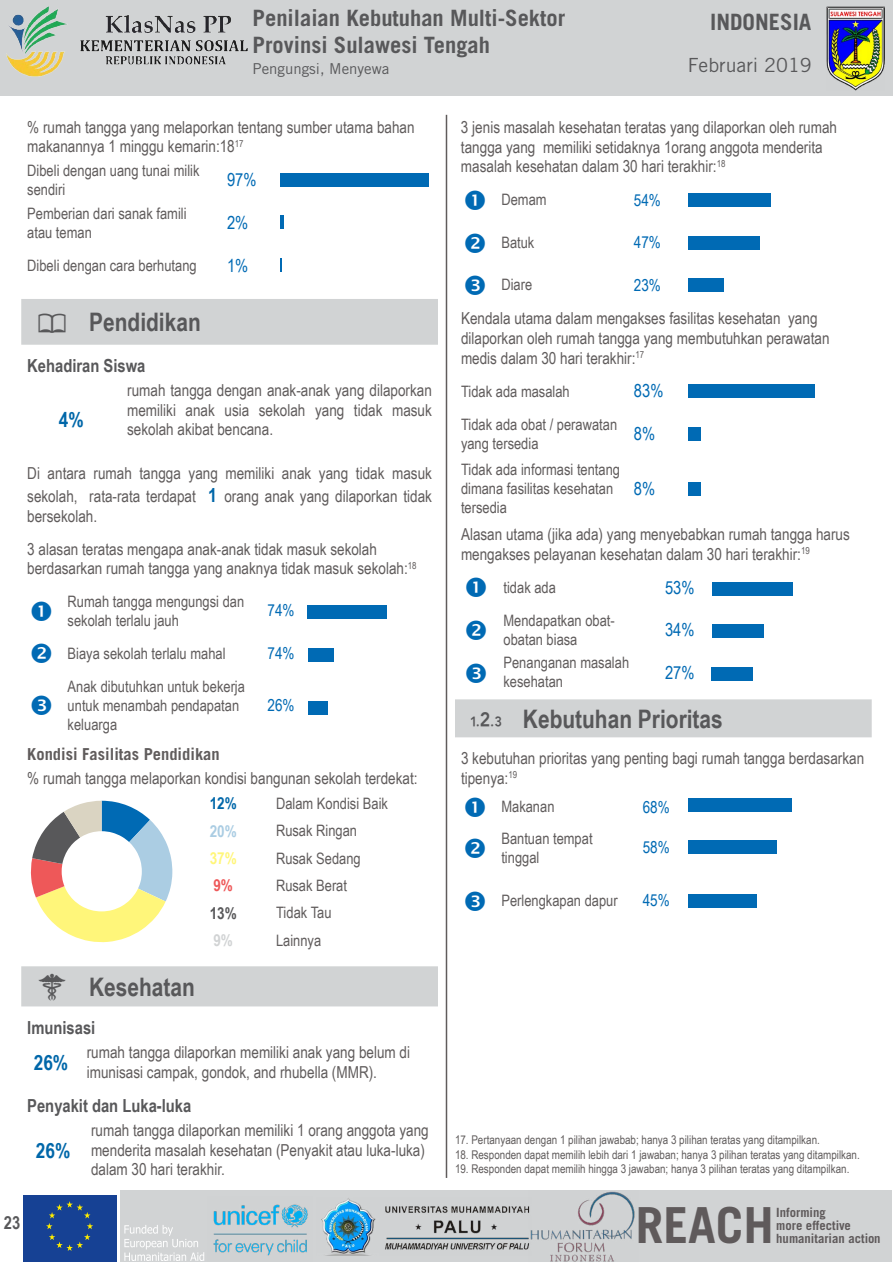
<style>
.page{position:relative;width:893px;height:1263px;background:#fff}
.page>*{position:absolute;margin:0;border:0;box-sizing:border-box;transform-origin:0 0}
.t1{font:203.55px "Chartwell Bars Vertical";letter-spacing:.065em;color:#006ab4;scale:.85 1}
.t2{font:198px "Chartwell Pies";color:#006ab4}
.t3{font:700 49.65px "Trade Gothic LT Std";color:#5f5a5b}
.t4{font:700 25.5px "Arial Narrow";color:#58585a}
.t5{font:700 22.5px/27px "Trade Gothic LT Std";color:#58585a}
.t6{font:700 21px "Arial Narrow";color:#0067a9}
.t7{font:19.5px "Trade Gothic LT Std";color:#58585a}
.t8{font:700 18px "Arial Narrow";color:#58585a}
.t9{font:18px "Arial Narrow";color:#006ab4}
.t10{font:16.5px/19.5px "Arial Narrow";color:#605c5c}
.t11{font:16.5px "Arial Narrow";color:#006ab4}
.t12{font:700 16.5px "Trade Gothic LT Std";color:#605c5c}
.t13{font:700 16.5px "Arial Narrow";color:#0067a9}
.t14{font:700 16.5px "Arial Narrow";color:#abcde3}
.t15{font:700 16.5px "Arial Narrow";color:#fff67a}
.t16{font:700 16.5px "Arial Narrow";color:#58585a}
.t17{font:700 16.5px "Arial Narrow";color:#ee5859}
.t18{font:700 16.5px "Arial Narrow";color:#d1d3d4}
.t19{font:15.75px/18.9px "Arial Narrow";color:#605c5c}
.t20{font:15px "Trade Gothic LT Std";color:#58585a}
.t21{font:700 12.75px/12.8px "Trade Gothic LT Std";color:#5f5a5b}
.t22{font:12px "Arial Narrow";color:#605c5c}
.s1{font-family:"OCHA Icons Unbounded";font-weight:400;font-size:36px}
.s2{font-weight:700;font-size:19.5px;color:#0067a9}
.s3{color:#abcde3}
.s4{color:#fff67a}
.s5{color:#58585a}
.s6{color:#dad4c2}
.s7{color:#fff}
.s8{font-family:"OCHA Icons Unbounded";font-weight:400;font-size:40.5px}
</style>
<div class="page">
<div style="left:0;top:0;width:893px;height:96px;background:#d1d3d4"></div>
<div style="left:120px;top:1191px;width:772px;height:71px;background:#d1d3d4"></div>
<hr style="left:446px;top:115px;width:1px;height:1063px;background:#605c5c">
<div style="left:21px;top:1191px;width:97px;height:70px;background:linear-gradient(to right,#fff,#fff)"></div>
<div style="left:23px;top:1195px;width:93px;height:66px;background:#164194"></div>
<svg style="left:46px;top:1201px;width:47px;height:50px"></svg>
<svg style="left:124px;top:1225px;width:80px;height:36px"></svg>
<img style="left:321px;top:1198px;width:207px;height:58px">
<img style="left:6px;top:6px;width:242px;height:71px">
<img style="left:827px;top:6px;width:57px;height:84px">
<img style="left:213px;top:1204px;width:95px;height:52px">
<img style="left:528px;top:1191px;width:107px;height:71px">
<div style="left:21px;top:299px;width:417px;height:46px;background:#d1d3d4"></div>
<div style="left:21px;top:966px;width:417px;height:40px;background:#d1d3d4"></div>
<div style="left:455px;top:699px;width:417px;height:38px;background:#d1d3d4"></div>
<h3 class="t5" style="left:253px;top:5px;width:314px">Penilaian Kebutuhan Multi-Sektor<br>Provinsi Sulawesi Tengah</h3>
<h3 class="t5" style="left:710px;top:8px;width:103px">INDONESIA</h3>
<p class="t7" style="left:688px;top:53px;width:126px">Februari 2019</p>
<p class="t20" style="left:253px;top:60px;width:138px">Pengungsi, Menyewa</p>
<p class="t10" style="left:27px;top:117px;width:389px">% rumah tangga yang melaporkan tentang sumber utama bahan makanannya 1 minggu kemarin:18<sup>17</sup></p>
<p class="t19" style="left:27px;top:161px;width:174px">Dibeli dengan uang tunai milik sendiri</p>
<p class="t9" style="left:227px;top:167px;width:31px">97%</p>
<p class="t19" style="left:27px;top:203px;width:161px">Pemberian dari sanak famili atau teman</p>
<p class="t9" style="left:227px;top:209px;width:23px">2%</p>
<p class="t19" style="left:27px;top:255px;width:171px">Dibeli dengan cara berhutang</p>
<p class="t9" style="left:227px;top:252px;width:23px">1%</p>
<h3 class="t4" style="left:34px;top:303px;width:168px"><span class="s1">%</span> Pendidikan</h3>
<p class="t8" style="left:27px;top:352px;width:120px">Kehadiran Siswa</p>
<p class="t6" style="left:59px;top:404px;width:26px">4%</p>
<h1 class="t1" style="left:476px;top:164px;width:138px;rotate:90deg">9721</h1>
<p class="t10" style="left:127px;top:380px;width:306px;text-align:justify">rumah tangga dengan anak-anak yang dilaporkan memiliki anak usia sekolah yang tidak masuk sekolah akibat bencana.</p>
<p class="t10" style="left:27px;top:461px;width:406px;line-height:23.4px">Di antara rumah tangga yang memiliki anak yang tidak masuk sekolah, rata-rata terdapat <span class="s2">1</span> orang anak yang dilaporkan tidak</p>
<p class="t10" style="left:27px;top:499px;width:351px;line-height:32.8px">bersekolah.<br>3 alasan teratas mengapa anak-anak tidak masuk sekolah</p>
<p class="t10" style="left:27px;top:558px;width:391px">berdasarkan rumah tangga yang anaknya tidak masuk sekolah:<sup>18</sup></p>
<p class="t19" style="left:68px;top:591px;width:178px">Rumah tangga mengungsi dan sekolah terlalu jauh</p>
<p class="t11" style="left:267px;top:598px;width:29px">74%</p>
<p class="t19" style="left:68px;top:643px;width:159px">Biaya sekolah terlalu mahal</p>
<p class="t11" style="left:267px;top:641px;width:29px">74%</p>
<p class="t19" style="left:68px;top:676px;width:179px">Anak dibutuhkan untuk bekerja untuk menambah pendapatan keluarga</p>
<h1 class="t1" style="left:503px;top:597px;width:151px;rotate:90deg">521713</h1>
<p class="t11" style="left:267px;top:693px;width:29px">26%</p>
<p class="t12" style="left:27px;top:743px;width:194px">Kondisi Fasilitas Pendidikan</p>
<p class="t10" style="left:27px;top:767px;width:392px">% rumah tangga melaporkan kondisi bangunan sekolah terdekat:</p>
<p class="t13" style="left:210px;top:791px;width:29px">12%</p>
<p class="t19" style="left:276px;top:793px;width:113px">Dalam Kondisi Baik</p>
<p class="t14" style="left:210px;top:818px;width:29px">20%</p>
<p class="t19" style="left:276px;top:821px;width:83px">Rusak Ringan</p>
<p class="t15" style="left:210px;top:846px;width:29px">37%</p>
<p class="t19" style="left:276px;top:848px;width:86px">Rusak Sedang</p>
<p class="t17" style="left:213px;top:873px;width:21px">9%</p>
<p class="t19" style="left:276px;top:875px;width:73px">Rusak Berat</p>
<p class="t16" style="left:210px;top:900px;width:29px">13%</p>
<p class="t19" style="left:276px;top:903px;width:57px">Tidak Tau</p>
<p class="t18" style="left:213px;top:927px;width:21px">9%</p>
<p class="t19" style="left:276px;top:930px;width:47px">Lainnya</p>
<h3 class="t4" style="left:34px;top:967px;width:162px"><span class="s1">+</span> Kesehatan</h3>
<p class="t8" style="left:27px;top:1014px;width:70px">Imunisasi</p>
<p class="t6" style="left:34px;top:1046px;width:36px">26%</p>
<p class="t10" style="left:87px;top:1042px;width:325px">rumah tangga dilaporkan memiliki anak yang belum di imunisasi campak, gondok, and rhubella (MMR).</p>
<p class="t8" style="left:27px;top:1092px;width:166px">Penyakit dan Luka-luka</p>
<p class="t6" style="left:36px;top:1134px;width:36px">26%</p>
<h2 class="t2" style="left:21px;top:750px;width:312px">+12<span class="s3">20</span><span class="s4">+7</span><span class="s5">13</span><span class="s6">9</span><span class="s7">C</span></h2>
<p class="t10" style="left:91px;top:1120px;width:339px">rumah tangga dilaporkan memiliki 1 orang anggota yang menderita masalah kesehatan (Penyakit atau luka-luka) dalam 30 hari terakhir.</p>
<p class="t8" style="left:4px;top:1209px;width:18px">23</p>
<p class="t10" style="left:461px;top:116px;width:378px">3 jenis masalah kesehatan teratas yang dilaporkan oleh rumah tangga yang memiliki setidaknya 1orang anggota menderita masalah kesehatan dalam 30 hari terakhir:<sup>18</sup></p>
<p class="t19" style="left:501px;top:190px;width:47px">Demam</p>
<p class="t11" style="left:634px;top:188px;width:29px">54%</p>
<p class="t19" style="left:501px;top:232px;width:35px">Batuk</p>
<p class="t11" style="left:634px;top:230px;width:29px">47%</p>
<p class="t19" style="left:501px;top:275px;width:32px">Diare</p>
<p class="t11" style="left:634px;top:273px;width:29px">23%</p>
<p class="t10" style="left:461px;top:308px;width:370px">Kendala utama dalam mengakses fasilitas kesehatan yang dilaporkan oleh rumah tangga yang membutuhkan perawatan medis dalam 30 hari terakhir:<sup>17</sup></p>
<p class="t19" style="left:461px;top:381px;width:110px">Tidak ada masalah</p>
<p class="t9" style="left:634px;top:378px;width:31px">83%</p>
<p class="t19" style="left:461px;top:414px;width:158px">Tidak ada obat / perawatan yang tersedia</p>
<p class="t9" style="left:634px;top:420px;width:23px">8%</p>
<p class="t19" style="left:461px;top:460px;width:161px">Tidak ada informasi tentang dimana fasilitas kesehatan tersedia</p>
<h1 class="t1" style="left:883px;top:184px;width:378px;rotate:90deg">544723 8388</h1>
<p class="t9" style="left:634px;top:475px;width:23px">8%</p>
<p class="t10" style="left:461px;top:524px;width:390px">Alasan utama (jika ada) yang menyebabkan rumah tangga harus mengakses pelayanan kesehatan dalam 30 hari terakhir:<sup>19</sup></p>
<p class="t19" style="left:503px;top:577px;width:54px">tidak ada</p>
<p class="t9" style="left:665px;top:574px;width:31px">53%</p>
<p class="t19" style="left:503px;top:610px;width:113px">Mendapatkan obat&shy;obatan biasa</p>
<p class="t9" style="left:665px;top:617px;width:31px">34%</p>
<p class="t19" style="left:503px;top:653px;width:127px">Penanganan masalah kesehatan</p>
<p class="t9" style="left:665px;top:659px;width:31px">27%</p>
<h3 class="t4" style="left:466px;top:699px;width:259px"><span class="s8">|</span> Kebutuhan Prioritas</h3>
<p class="t10" style="left:461px;top:747px;width:405px">3 kebutuhan prioritas yang penting bagi rumah tangga berdasarkan tipenya:<sup>19</sup></p>
<p class="t19" style="left:501px;top:797px;width:55px">Makanan</p>
<p class="t11" style="left:643px;top:795px;width:29px">68%</p>
<p class="t19" style="left:501px;top:828px;width:93px">Bantuan tempat tinggal</p>
<p class="t11" style="left:643px;top:835px;width:29px">58%</p>
<p class="t19" style="left:501px;top:890px;width:118px">Perlengkapan dapur</p>
<p class="t11" style="left:643px;top:888px;width:29px">45%</p>
<h1 class="t1" style="left:906px;top:573px;width:138px;rotate:90deg">533427</h1>
<h1 class="t1" style="left:883px;top:790px;width:151px;rotate:90deg">685845</h1>
<p class="t22" style="left:455px;top:1131px;width:366px">17. Pertanyaan dengan 1 pilihan jawabab; hanya 3 pilihan teratas yang ditampilkan.</p>
<p class="t22" style="left:455px;top:1145px;width:406px">18. Responden dapat memilih lebih dari 1 jawaban; hanya 3 pilihan teratas yang ditampilkan.</p>
<p class="t22" style="left:455px;top:1160px;width:396px">19. Responden dapat memilih hingga 3 jawaban; hanya 3 pilihan teratas yang ditampilkan.</p>
<h3 class="t3" style="left:636px;top:1195px;width:140px">REACH</h3>
<p class="t21" style="left:776px;top:1206px;width:106px">Informing<br>more effective humanitarian action</p>
</div>
